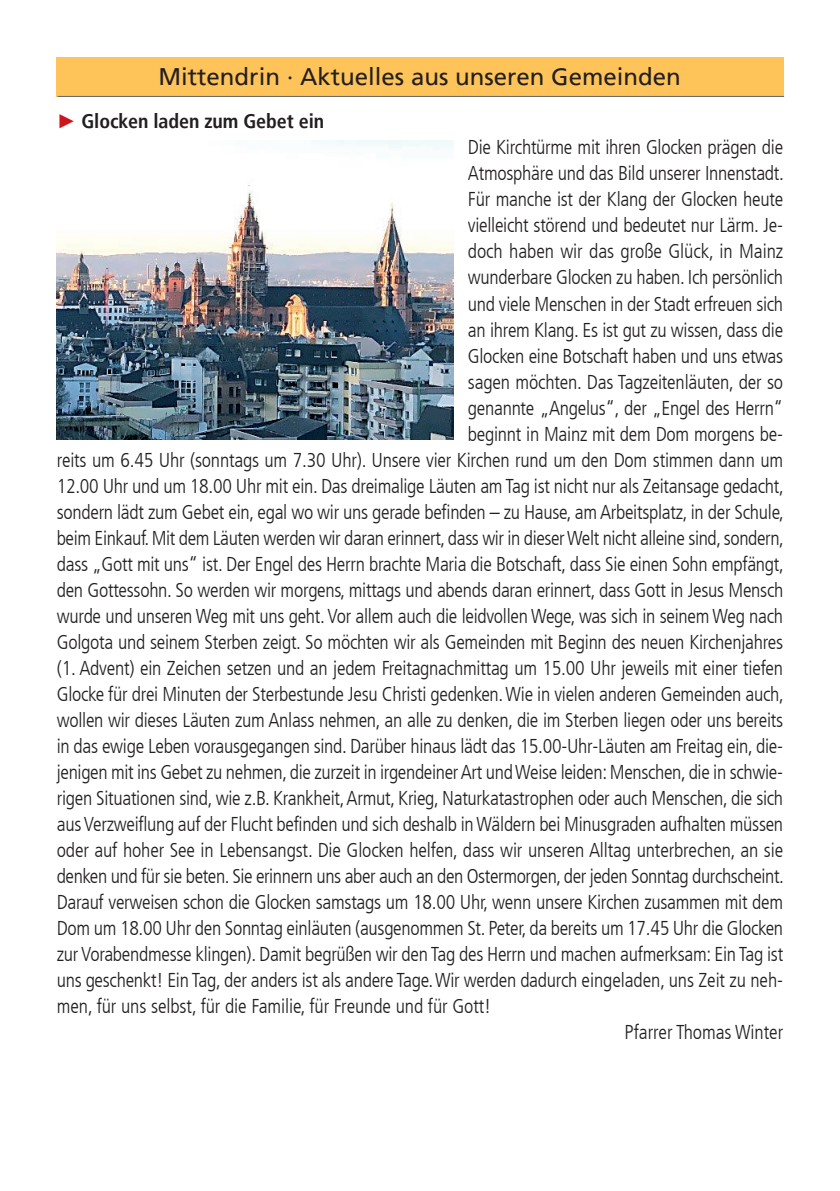
<style>
.page{position:relative;width:840px;height:1191px;background:#fff}
.page>*{position:absolute;margin:0;border:0;box-sizing:border-box;transform-origin:0 0}
.t1{font:24px "Frutiger LT";color:#231f20}
.t2{font:300 condensed 20px "Frutiger LT";letter-spacing:-.015em;color:#231f20}
.t3{font:700 condensed 20px "Frutiger LT";letter-spacing:-.005em;color:#231f20}
.s1{font-family:"Arial";font-weight:400;font-stretch:normal;color:#cd151d}
</style>
<div class="page">
<div style="left:56px;top:57px;width:726px;height:39px;background:#fec459"></div>
<hr style="left:56px;top:96px;width:726px;height:1px;background:#fec459">
<hr style="left:58px;top:96px;width:725px;height:1px;background:#636366">
<img style="left:57px;top:140px;width:396px;height:300px">
<p class="t1" style="left:158px;top:62px;width:523px">Mittendrin · Aktuelles aus unseren Gemeinden</p>
<p class="t3" style="left:57px;top:110px;width:269px"><span class="s1">►</span> Glocken laden zum Gebet ein</p>
<p class="t2" style="left:467px;top:136px;width:316px">Die Kirchtürme mit ihren Glocken prägen die</p>
<p class="t2" style="left:467px;top:162px;width:317px">Atmosphäre und das Bild unserer Innenstadt.</p>
<p class="t2" style="left:467px;top:188px;width:316px">Für manche ist der Klang der Glocken heute</p>
<p class="t2" style="left:467px;top:214px;width:316px">vielleicht störend und bedeutet nur Lärm. Je-</p>
<p class="t2" style="left:467px;top:240px;width:316px">doch haben wir das große Glück, in Mainz</p>
<p class="t2" style="left:467px;top:266px;width:316px">wunderbare Glocken zu haben. Ich persönlich</p>
<p class="t2" style="left:467px;top:292px;width:316px">und viele Menschen in der Stadt erfreuen sich</p>
<p class="t2" style="left:467px;top:318px;width:316px">an ihrem Klang. Es ist gut zu wissen, dass die</p>
<p class="t2" style="left:467px;top:344px;width:316px">Glocken eine Botschaft haben und uns etwas</p>
<p class="t2" style="left:467px;top:370px;width:316px">sagen möchten. Das Tagzeitenläuten, der so</p>
<p class="t2" style="left:467px;top:396px;width:316px">genannte „Angelus“, der „Engel des Herrn“</p>
<p class="t2" style="left:467px;top:422px;width:316px">beginnt in Mainz mit dem Dom morgens be-</p>
<p class="t2" style="left:57px;top:448px;width:727px">reits um 6.45 Uhr (sonntags um 7.30 Uhr). Unsere vier Kirchen rund um den Dom stimmen dann um</p>
<p class="t2" style="left:57px;top:474px;width:728px">12.00 Uhr und um 18.00 Uhr mit ein. Das dreimalige Läuten am Tag ist nicht nur als Zeitansage gedacht,</p>
<p class="t2" style="left:57px;top:500px;width:728px">sondern lädt zum Gebet ein, egal wo wir uns gerade befinden – zu Hause, am Arbeitsplatz, in der Schule,</p>
<p class="t2" style="left:57px;top:526px;width:728px">beim Einkauf. Mit dem Läuten werden wir daran erinnert, dass wir in dieser Welt nicht alleine sind, sondern,</p>
<p class="t2" style="left:57px;top:552px;width:728px">dass „Gott mit uns“ ist. Der Engel des Herrn brachte Maria die Botschaft, dass Sie einen Sohn empfängt,</p>
<p class="t2" style="left:57px;top:578px;width:727px">den Gottessohn. So werden wir morgens, mittags und abends daran erinnert, dass Gott in Jesus Mensch</p>
<p class="t2" style="left:57px;top:604px;width:727px">wurde und unseren Weg mit uns geht. Vor allem auch die leidvollen Wege, was sich in seinem Weg nach</p>
<p class="t2" style="left:57px;top:630px;width:727px">Golgota und seinem Sterben zeigt. So möchten wir als Gemeinden mit Beginn des neuen Kirchenjahres</p>
<p class="t2" style="left:57px;top:656px;width:727px">(1. Advent) ein Zeichen setzen und an jedem Freitagnachmittag um 15.00 Uhr jeweils mit einer tiefen</p>
<p class="t2" style="left:57px;top:682px;width:728px">Glocke für drei Minuten der Sterbestunde Jesu Christi gedenken. Wie in vielen anderen Gemeinden auch,</p>
<p class="t2" style="left:57px;top:708px;width:727px">wollen wir dieses Läuten zum Anlass nehmen, an alle zu denken, die im Sterben liegen oder uns bereits</p>
<p class="t2" style="left:57px;top:734px;width:727px">in das ewige Leben vorausgegangen sind. Darüber hinaus lädt das 15.00-Uhr-Läuten am Freitag ein, die-</p>
<p class="t2" style="left:57px;top:760px;width:727px">jenigen mit ins Gebet zu nehmen, die zurzeit in irgendeiner Art und Weise leiden: Menschen, die in schwie-</p>
<p class="t2" style="left:57px;top:786px;width:727px">rigen Situationen sind, wie z.B. Krankheit, Armut, Krieg, Naturkatastrophen oder auch Menschen, die sich</p>
<p class="t2" style="left:57px;top:812px;width:727px">aus Verzweiflung auf der Flucht befinden und sich deshalb in Wäldern bei Minusgraden aufhalten müssen</p>
<p class="t2" style="left:57px;top:838px;width:727px">oder auf hoher See in Lebensangst. Die Glocken helfen, dass wir unseren Alltag unterbrechen, an sie</p>
<p class="t2" style="left:57px;top:864px;width:728px">denken und für sie beten. Sie erinnern uns aber auch an den Ostermorgen, der jeden Sonntag durchscheint.</p>
<p class="t2" style="left:57px;top:890px;width:727px">Darauf verweisen schon die Glocken samstags um 18.00 Uhr, wenn unsere Kirchen zusammen mit dem</p>
<p class="t2" style="left:57px;top:916px;width:727px">Dom um 18.00 Uhr den Sonntag einläuten (ausgenommen St. Peter, da bereits um 17.45 Uhr die Glocken</p>
<p class="t2" style="left:57px;top:942px;width:727px">zur Vorabendmesse klingen). Damit begrüßen wir den Tag des Herrn und machen aufmerksam: Ein Tag ist</p>
<p class="t2" style="left:57px;top:968px;width:727px">uns geschenkt! Ein Tag, der anders ist als andere Tage. Wir werden dadurch eingeladen, uns Zeit zu neh-</p>
<p class="t2" style="left:57px;top:994px;width:436px">men, für uns selbst, für die Familie, für Freunde und für Gott!</p>
<p class="t2" style="left:624px;top:1020px;width:160px">Pfarrer Thomas Winter</p>
</div>
